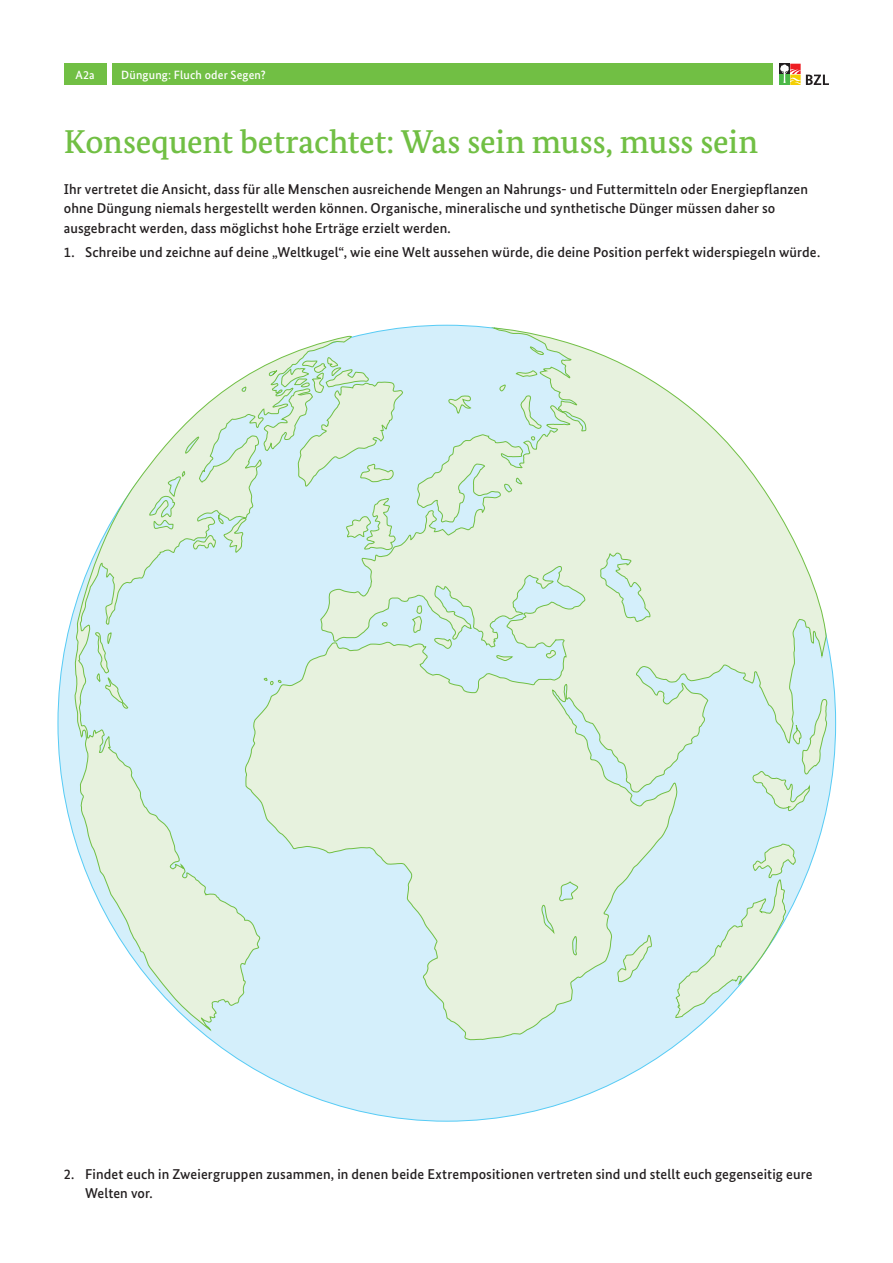
<style>
.page{position:relative;width:893px;height:1263px;background:#fff}
.page>*{position:absolute;margin:0;border:0;box-sizing:border-box;transform-origin:0 0}
.K-Headline{font:500 33px "Bundes Serif";letter-spacing:-.005em;color:#71bf44}
.K-Copy{font:500 14.25px/19.5px "Bundes Sans";letter-spacing:.01em;color:#231f20}
.K-Copy_einzug{font:500 14.25px/19.5px "Bundes Sans";letter-spacing:.01em;color:#231f20}
.t1{font:500 12px "Bundes Sans";letter-spacing:.015em;color:#fff}
</style>
<div class="page">
<div style="left:58px;top:325px;width:778px;height:796px;background:#d4effb;border-radius:50%"></div>
<svg style="left:348px;top:328px;width:479px;height:713px"></svg>
<svg style="left:617px;top:933px;width:36px;height:49px"></svg>
<svg style="left:353px;top:356px;width:51px;height:133px"></svg>
<svg style="left:74px;top:336px;width:279px;height:695px"></svg>
<svg style="left:191px;top:509px;width:57px;height:45px"></svg>
<svg style="left:93px;top:631px;width:36px;height:80px"></svg>
<svg style="left:675px;top:843px;width:121px;height:175px"></svg>
<svg style="left:751px;top:698px;width:77px;height:114px"></svg>
<svg style="left:779px;top:64px;width:50px;height:21px"></svg>
<div style="left:113px;top:64px;width:660px;height:21px;background:#71bf44"></div>
<div style="left:64px;top:64px;width:42px;height:21px;background:#71bf44"></div>
<p class="t1" style="left:75px;top:68px;width:21px">A2a</p>
<p class="t1" style="left:121px;top:68px;width:146px">Düngung: Fluch oder Segen?</p>
<p class="K-Headline" style="left:64px;top:122px;width:696px">Konsequent betrachtet: Was sein muss, muss sein</p>
<p class="K-Copy" style="left:64px;top:179px;width:746px">Ihr vertretet die Ansicht, dass für alle Menschen ausreichende Mengen an Nahrungs- und Futtermitteln oder Energiepflanzen ohne Düngung niemals hergestellt werden können. Organische, mineralische und synthetische Dünger müssen daher so ausgebracht werden, dass möglichst hohe Erträge erzielt werden.</p>
<p class="K-Copy_einzug" style="left:64px;top:242px;width:758px">1. Schreibe und zeichne auf deine „Weltkugel“, wie eine Welt aussehen würde, die deine Position perfekt widerspiegeln würde.</p>
<p class="K-Copy_einzug" style="left:85px;top:1164px;width:729px;text-indent:-21px">2. Findet euch in Zweiergruppen zusammen, in denen beide Extrempositionen vertreten sind und stellt euch gegenseitig eure<br>Welten vor.</p>
</div>
